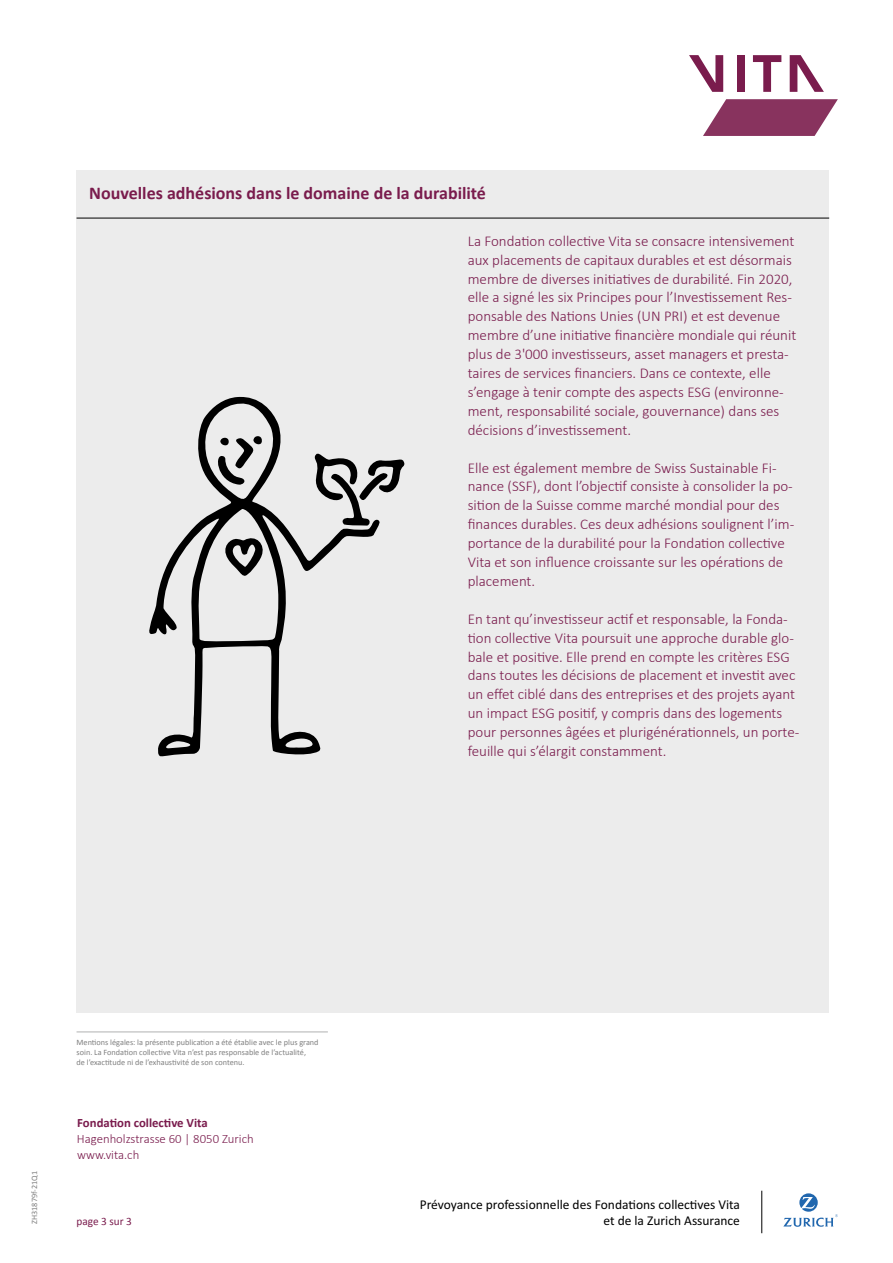
<style>
.page{position:relative;width:893px;height:1263px;background:#fff}
.page>*{position:absolute;margin:0;border:0;box-sizing:border-box;transform-origin:0 0}
.t1{font:700 18px "Calibri";color:#7a1c4d}
.t2{font:300 15px/18.9px "Calibri";color:#7a1c4d}
.t3{font:13.5px/16.2px "Calibri";color:#000;text-align:right}
.t4{font:300 12.75px/15.8px "Calibri";color:#7a1c4d}
.t5{font:700 12.75px "Calibri";color:#7a1c4d}
.t6{font:11.25px "Calibri";color:#7a1c4d}
.t7{font:8.25px/9.9px "Calibri";color:#808080}
</style>
<div class="page">
<div style="left:77px;top:170px;width:752px;height:843px;background:#ececec"></div>
<hr style="left:77px;top:218px;width:752px;height:1px;background:#000">
<hr style="left:77px;top:1031px;width:251px;height:1px;background:#b0b1b1">
<svg style="left:149px;top:396px;width:230px;height:361px"></svg>
<svg style="left:315px;top:448px;width:89px;height:78px"></svg>
<svg style="left:220px;top:534px;width:46px;height:44px"></svg>
<svg style="left:213px;top:435px;width:49px;height:50px"></svg>
<svg style="left:790px;top:55px;width:34px;height:37px"></svg>
<div style="left:737px;top:55px;width:7px;height:37px;background:#7a1c4d"></div>
<svg style="left:753px;top:55px;width:28px;height:37px"></svg>
<svg style="left:689px;top:55px;width:34px;height:37px"></svg>
<svg style="left:703px;top:99px;width:135px;height:37px"></svg>
<svg style="left:783px;top:1193px;width:55px;height:34px"></svg>
<hr style="left:761px;top:1191px;width:1px;height:42px;background:#000">
<p class="t1" style="left:89px;top:182px;width:398px">Nouvelles adhésions dans le domaine de la durabilité</p>
<p class="t2" style="left:468px;top:231px;width:330px">La Fondation collective Vita se consacre intensivement aux placements de capitaux durables et est désormais membre de diverses initiatives de durabilité. Fin 2020, elle a signé les six Principes pour l’Investissement Res&shy;ponsable des Nations Unies (UN PRI) et est devenue membre d’une initiative financière mondiale qui réunit plus de 3'000 investisseurs, asset managers et presta&shy;taires de services financiers. Dans ce contexte, elle s’engage à tenir compte des aspects ESG (environne&shy;ment, responsabilité sociale, gouvernance) dans ses décisions d’investissement.</p>
<p class="t2" style="left:468px;top:457px;width:328px">Elle est également membre de Swiss Sustainable Fi&shy;nance (SSF), dont l’objectif consiste à consolider la po&shy;sition de la Suisse comme marché mondial pour des finances durables. Ces deux adhésions soulignent l’im&shy;portance de la durabilité pour la Fondation collective Vita et son influence croissante sur les opérations de placement.</p>
<p class="t2" style="left:468px;top:609px;width:333px">En tant qu’investisseur actif et responsable, la Fonda&shy;tion collective Vita poursuit une approche durable glo&shy;bale et positive. Elle prend en compte les critères ESG dans toutes les décisions de placement et investit avec un effet ciblé dans des entreprises et des projets ayant un impact ESG positif, y compris dans des logements pour personnes âgées et plurigénérationnels, un porte&shy;feuille qui s’élargit constamment.</p>
<p class="t7" style="left:29px;top:1224px;width:54px;rotate:-90deg">ZH31879f-21Q1</p>
<p class="t7" style="left:77px;top:1037px;width:244px">Mentions légales: la présente publication a été établie avec le plus grand soin. La Fondation collective Vita n’est pas responsable de l’actualité,<br>de l’exactitude ni de l’exhaustivité de son contenu.</p>
<p class="t5" style="left:77px;top:1115px;width:132px">Fondation collective Vita</p>
<p class="t4" style="left:77px;top:1130px;width:178px">Hagenholzstrasse 60 | 8050 Zurich www.vita.ch</p>
<p class="t6" style="left:77px;top:1214px;width:57px">page 3 sur 3</p>
<p class="t3" style="left:420px;top:1196px;width:322px">Prévoyance professionnelle des Fonda ons collec ves Vita et de la Zurich Assurance</p>
</div>
